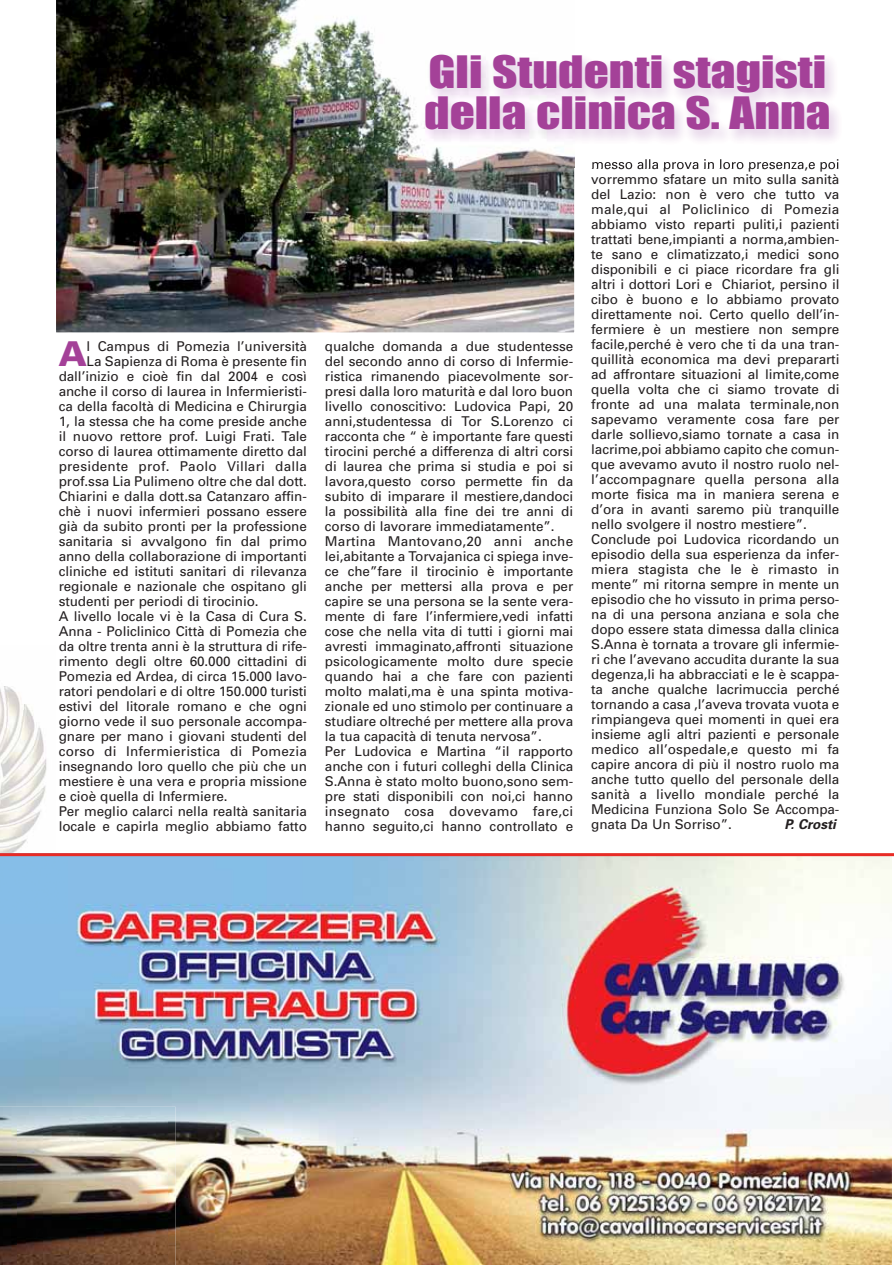
<style>
.page{position:relative;width:894px;height:1265px;background:#fff}
.page>*{position:absolute;margin:0;border:0;box-sizing:border-box;transform-origin:0 0}
.t1{font:41.25px/41.1px "Impact";color:#a44198;scale:1.19 1}
.t2{font:900 34.2px "Univers";color:#a44198}
.t3{font:13.5px/15px "Univers";letter-spacing:-.005em;color:#231f20}
.t4{font:13.5px "Univers";letter-spacing:.015em;color:#231f20}
.t5{font:italic 700 13.5px "Univers";color:#231f20}
</style>
<div class="page">
<img style="left:0;top:686px;width:47px;height:167px">
<img style="left:56px;top:0;width:519px;height:333px">
<img style="left:374px;top:44px;width:465px;height:123px">
<img style="left:592px;top:159px;width:106px;height:8px">
<img style="left:0;top:856px;width:892px;height:409px">
<div style="left:0;top:856px;width:67px;height:67px;background:#86bee8"></div>
<img style="left:0;top:1106px;width:176px;height:159px">
<img style="left:18px;top:1116px;width:150px;height:149px">
<img style="left:30px;top:1227px;width:18px;height:10px">
<hr style="left:0;top:853px;width:894px;height:3px;background:#e82b25">
<h2 class="t2" style="left:58px;top:334px;width:30px">A</h2>
<p class="t3" style="left:87px;top:340px;width:222px">l Campus di Pomezia l’università</p>
<p class="t3" style="left:87px;top:355px;width:222px">La Sapienza di Roma è presente fin</p>
<p class="t3" style="left:59px;top:370px;width:250px">dall’inizio e cioè fin dal 2004 e così</p>
<p class="t3" style="left:59px;top:385px;width:250px">anche il corso di laurea in Infermieristi-</p>
<p class="t3" style="left:59px;top:400px;width:250px">ca della facoltà di Medicina e Chirurgia</p>
<p class="t3" style="left:59px;top:415px;width:250px">1, la stessa che ha come preside anche</p>
<p class="t3" style="left:59px;top:430px;width:250px">il nuovo rettore prof. Luigi Frati. Tale</p>
<p class="t3" style="left:59px;top:445px;width:250px">corso di laurea ottimamente diretto dal</p>
<p class="t4" style="left:59px;top:461px;width:250px">presidente prof. Paolo Villari dalla</p>
<p class="t3" style="left:59px;top:475px;width:250px">prof.ssa Lia Pulimeno oltre che dal dott.</p>
<p class="t3" style="left:59px;top:490px;width:250px">Chiarini e dalla dott.sa Catanzaro affin-</p>
<p class="t3" style="left:59px;top:505px;width:250px">chè i nuovi infermieri possano essere</p>
<p class="t3" style="left:59px;top:520px;width:250px">già da subito pronti per la professione</p>
<p class="t3" style="left:59px;top:535px;width:250px">sanitaria si avvalgono fin dal primo</p>
<p class="t3" style="left:59px;top:550px;width:250px">anno della collaborazione di importanti</p>
<p class="t3" style="left:59px;top:565px;width:250px">cliniche ed istituti sanitari di rilevanza</p>
<p class="t3" style="left:59px;top:580px;width:250px">regionale e nazionale che ospitano gli</p>
<p class="t3" style="left:59px;top:595px;width:201px">studenti per periodi di tirocinio.</p>
<p class="t3" style="left:59px;top:610px;width:250px">A livello locale vi è la Casa di Cura S.</p>
<p class="t3" style="left:59px;top:625px;width:250px">Anna - Policlinico Città di Pomezia che</p>
<p class="t3" style="left:59px;top:640px;width:250px">da oltre trenta anni è la struttura di rife-</p>
<p class="t3" style="left:59px;top:655px;width:250px">rimento degli oltre 60.000 cittadini di</p>
<p class="t3" style="left:59px;top:670px;width:250px">Pomezia ed Ardea, di circa 15.000 lavo-</p>
<p class="t3" style="left:59px;top:685px;width:250px">ratori pendolari e di oltre 150.000 turisti</p>
<p class="t3" style="left:59px;top:700px;width:250px">estivi del litorale romano e che ogni</p>
<p class="t3" style="left:59px;top:715px;width:250px">giorno vede il suo personale accompa-</p>
<p class="t3" style="left:59px;top:730px;width:250px">gnare per mano i giovani studenti del</p>
<p class="t4" style="left:59px;top:746px;width:250px">corso di Infermieristica di Pomezia</p>
<p class="t3" style="left:59px;top:760px;width:250px">insegnando loro quello che più che un</p>
<p class="t3" style="left:59px;top:775px;width:250px">mestiere è una vera e propria missione</p>
<p class="t3" style="left:59px;top:790px;width:170px">e cioè quella di Infermiere.</p>
<p class="t3" style="left:59px;top:805px;width:250px">Per meglio calarci nella realtà sanitaria</p>
<p class="t3" style="left:59px;top:820px;width:250px">locale e capirla meglio abbiamo fatto</p>
<h1 class="t1" style="left:424px;top:53px;width:343px">Gli Studenti stagisti della clinica S. Anna</h1>
<p class="t3" style="left:325px;top:340px;width:250px">qualche domanda a due studentesse del secondo anno di corso di Infermie&shy;ristica rimanendo piacevolmente sor&shy;presi dalla loro maturità e dal loro buon livello conoscitivo: Ludovica Papi, 20 anni,studentessa di Tor S.Lorenzo ci racconta che “ è importante fare questi tirocini perché a differenza di altri corsi di laurea che prima si studia e poi si lavora,questo corso permette fin da subito di imparare il mestiere,dandoci la possibilità alla fine dei tre anni di corso di lavorare immediatamente”.<br>Martina Mantovano,20 anni anche lei,abitante a Torvajanica ci spiega inve&shy;ce che”fare il tirocinio è importante anche per mettersi alla prova e per capire se una persona se la sente vera&shy;mente di fare l’infermiere,vedi infatti cose che nella vita di tutti i giorni mai avresti immaginato,affronti situazione psicologicamente molto dure specie quando hai a che fare con pazienti molto malati,ma è una spinta motiva&shy;zionale ed uno stimolo per continuare a studiare oltreché per mettere alla prova la tua capacità di tenuta nervosa”.<br>Per Ludovica e Martina “il rapporto anche con i futuri colleghi della Clinica S.Anna è stato molto buono,sono sem&shy;pre stati disponibili con noi,ci hanno insegnato cosa dovevamo fare,ci hanno seguito,ci hanno controllato e</p>
<p class="t3" style="left:591px;top:158px;width:250px">messo alla prova in loro presenza,e poi vorremmo sfatare un mito sulla sanità del Lazio: non è vero che tutto va male,qui al Policlinico di Pomezia abbiamo visto reparti puliti,i pazienti trattati bene,impianti a norma,ambien&shy;te sano e climatizzato,i medici sono disponibili e ci piace ricordare fra gli altri i dottori Lori e Chiariot, persino il cibo è buono e lo abbiamo provato direttamente noi. Certo quello dell’in&shy;fermiere è un mestiere non sempre facile,perché è vero che ti da una tran&shy;quillità economica ma devi prepararti ad affrontare situazioni al limite,come quella volta che ci siamo trovate di fronte ad una malata terminale,non sapevamo veramente cosa fare per darle sollievo,siamo tornate a casa in lacrime,poi abbiamo capito che comun&shy;que avevamo avuto il nostro ruolo nel&shy;l’accompagnare quella persona alla morte fisica ma in maniera serena e d’ora in avanti saremo più tranquille nello svolgere il nostro mestiere”.<br>Conclude poi Ludovica ricordando un episodio della sua esperienza da infer&shy;miera stagista che le è rimasto in mente” mi ritorna sempre in mente un episodio che ho vissuto in prima perso&shy;na di una persona anziana e sola che dopo essere stata dimessa dalla clinica S.Anna è tornata a trovare gli infermie&shy;ri che l’avevano accudita durante la sua degenza,li ha abbracciati e le è scappa&shy;ta anche qualche lacrimuccia perché tornando a casa ,l’aveva trovata vuota e rimpiangeva quei momenti in quei era insieme agli altri pazienti e personale medico all’ospedale,e questo mi fa capire ancora di più il nostro ruolo ma anche tutto quello del personale della sanità a livello mondiale perché la Medicina Funziona Solo Se Accompa&shy;gnata Da Un Sorriso”.</p>
<p class="t5" style="left:784px;top:819px;width:56px">P. Crosti</p>
</div>
